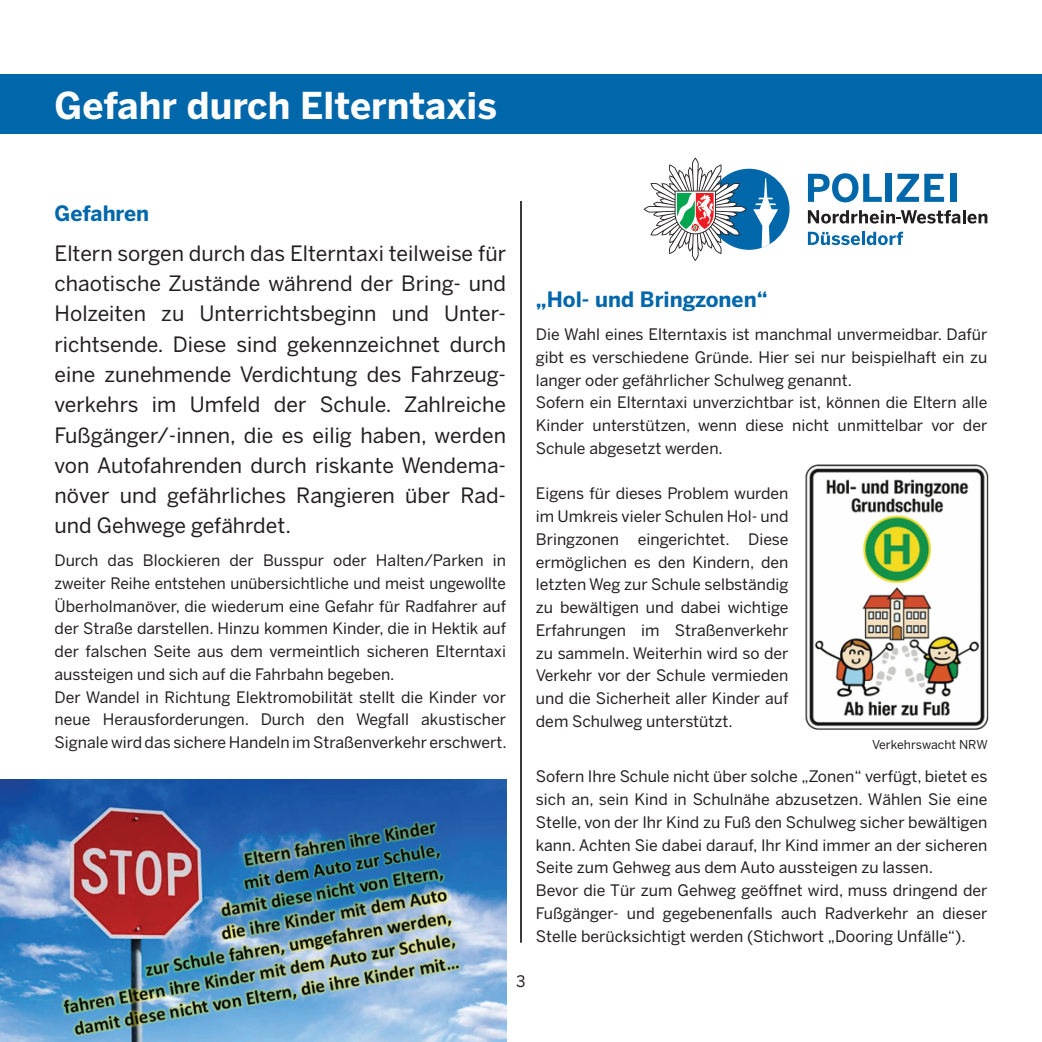
<style>
.page{position:relative;width:1042px;height:1042px;background:#fff}
.page>*{position:absolute;margin:0;border:0;box-sizing:border-box;transform-origin:0 0}
.t1{font:700 36.75px "Benton Sans";color:#fff}
.t2{font:21px/30.3px "Benton Sans";color:#231f20;text-align:justify}
.t3{font:700 21px "Benton Sans";color:#0067aa}
.t4{font:15.75px/22.8px "Benton Sans";color:#231f20}
.t5{font:12.25px "Benton Sans";color:#231f20}
</style>
<div class="page">
<div style="left:0;top:74px;width:1042px;height:60px;background:#0067aa"></div>
<hr style="left:520px;top:201px;width:2px;height:742px;background:#231f20">
<div style="left:708px;top:169px;width:81px;height:81px;background:#0067aa;border-radius:50%"></div>
<svg style="left:808px;top:173px;width:74px;height:29px"></svg>
<div style="left:885px;top:174px;width:6px;height:28px;background:#0067aa"></div>
<svg style="left:896px;top:174px;width:48px;height:28px"></svg>
<div style="left:950px;top:174px;width:6px;height:28px;background:#0067aa"></div>
<svg style="left:808px;top:210px;width:179px;height:14px"></svg>
<svg style="left:808px;top:232px;width:95px;height:13px"></svg>
<svg style="left:753px;top:178px;width:25px;height:70px"></svg>
<svg style="left:643px;top:157px;width:104px;height:104px"></svg>
<img style="left:0;top:779px;width:506px;height:263px">
<img style="left:805px;top:464px;width:183px;height:266px">
<h1 class="t1" style="left:55px;top:83px;width:444px">Gefahr durch Elterntaxis</h1>
<h2 class="t3" style="left:55px;top:200px;width:96px">Gefahren</h2>
<p class="t2" style="left:55px;top:238px;width:453px">Eltern sorgen durch das Elterntaxi teilweise für chaotische Zustände während der Bring- und Holzeiten zu Unterrichtsbeginn und Unter&shy;richtsende. Diese sind gekennzeichnet durch eine zunehmende Verdichtung des Fahrzeug&shy;verkehrs im Umfeld der Schule. Zahlreiche Fußgänger/-innen, die es eilig haben, werden von Autofahrenden durch riskante Wendema&shy;növer und gefährliches Rangieren über Rad&shy;und Gehwege gefährdet.</p>
<p class="t4" style="left:55px;top:549px;width:453px">Durch das Blockieren der Busspur oder Halten/Parken in zweiter Reihe entstehen unübersichtliche und meist ungewollte Überholmanöver, die wiederum eine Gefahr für Radfahrer auf der Straße darstellen. Hinzu kommen Kinder, die in Hektik auf der falschen Seite aus dem vermeintlich sicheren Elterntaxi aussteigen und sich auf die Fahrbahn begeben.<br>Der Wandel in Richtung Elektromobilität stellt die Kinder vor neue Herausforderungen. Durch den Wegfall akustischer Signale wird das sichere Handeln im Straßenverkehr erschwert.</p>
<h2 class="t3" style="left:536px;top:287px;width:233px">„Hol- und Bringzonen“</h2>
<p class="t4" style="left:536px;top:323px;width:453px">Die Wahl eines Elterntaxis ist manchmal unvermeidbar. Dafür gibt es verschiedene Gründe. Hier sei nur beispielhaft ein zu langer oder gefährlicher Schulweg genannt.<br>Sofern ein Elterntaxi unverzichtbar ist, können die Eltern alle Kinder unterstützen, wenn diese nicht unmittelbar vor der Schule abgesetzt werden.</p>
<p class="t4" style="left:536px;top:482px;width:254px;text-align:justify">Eigens für dieses Problem wurden im Umkreis vieler Schulen Hol- und Bringzonen eingerichtet. Diese ermöglichen es den Kindern, den letzten Weg zur Schule selbständig zu bewältigen und dabei wichtige Erfahrungen im Straßenverkehr zu sammeln. Weiterhin wird so der Verkehr vor der Schule vermieden und die Sicherheit aller Kinder auf dem Schulweg unterstützt.</p>
<p class="t5" style="left:872px;top:737px;width:117px">Verkehrswacht NRW</p>
<p class="t4" style="left:536px;top:765px;width:453px">Sofern Ihre Schule nicht über solche „Zonen“ verfügt, bietet es sich an, sein Kind in Schulnähe abzusetzen. Wählen Sie eine Stelle, von der Ihr Kind zu Fuß den Schulweg sicher bewältigen kann. Achten Sie dabei darauf, Ihr Kind immer an der sicheren Seite zum Gehweg aus dem Auto aussteigen zu lassen.<br>Bevor die Tür zum Gehweg geöffnet wird, muss dringend der Fußgänger- und gegebenenfalls auch Radverkehr an dieser Stelle berücksichtigt werden (Stichwort „Dooring Unfälle“).</p>
<p class="t4" style="left:516px;top:970px;width:11px">3</p>
</div>
